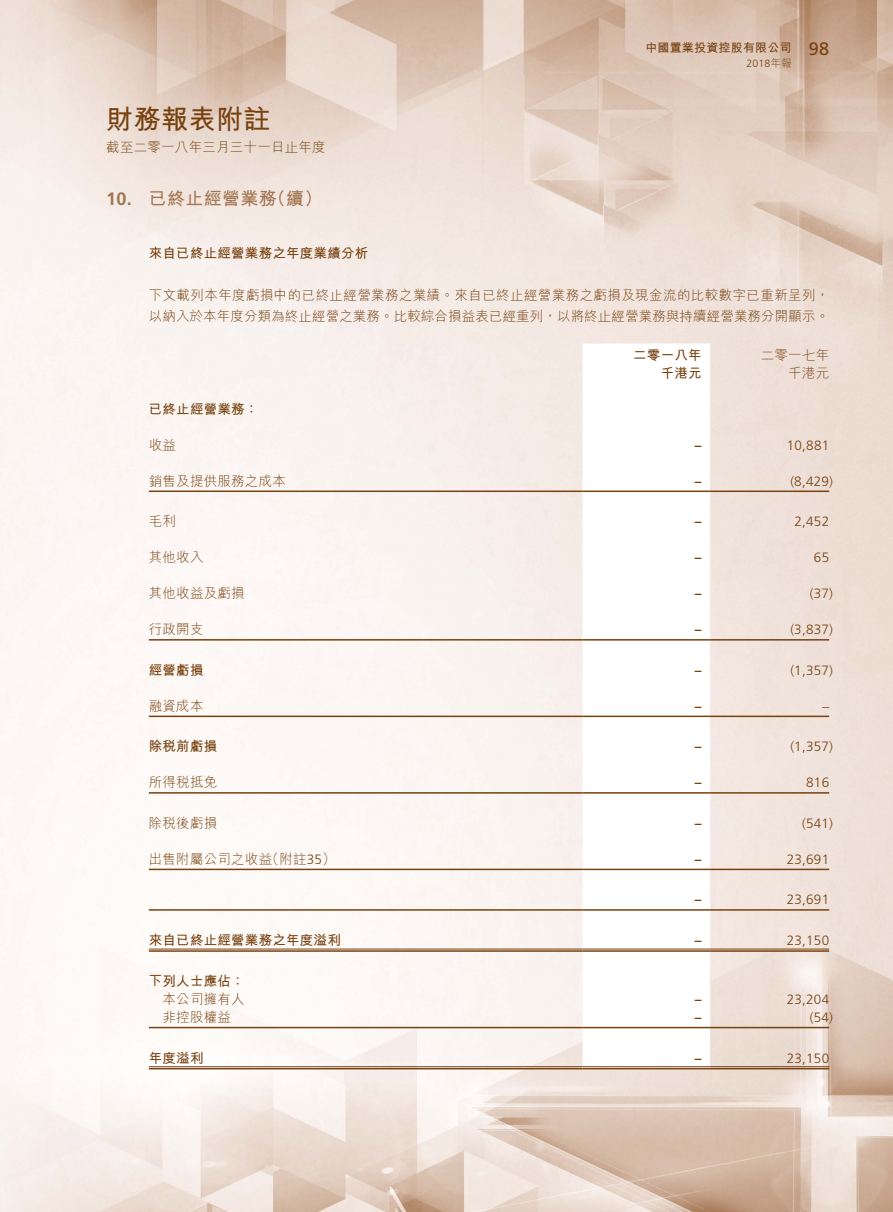
<style>
.page{position:relative;width:893px;height:1212px;background:#fff}
.page>*{position:absolute;margin:0;border:0;box-sizing:border-box;transform-origin:0 0}
.t1{font:700 27px "M Hei HK";letter-spacing:.015em;color:#774110}
.t2{font:700 18px "M Hei HK";letter-spacing:.015em;color:#a27653}
.t3{font:700 18px "Frutiger LT Std";color:#a27653}
.t4{font:18px "Frutiger LT Std";color:#774110}
.t5{font:300 13.5px/21px "M Hei HK";letter-spacing:.015em;color:#774110}
.t6{font:300 13.5px "Frutiger LT Std";letter-spacing:.015em;color:#774110}
.t7{font:700 13.5px "M Hei HK";letter-spacing:.015em;color:#774110}
.t8{font:700 13.5px "Frutiger LT Std";color:#774110}
.t9{font:700 12px "M Hei HK";letter-spacing:.015em;color:#774110}
.t10{font:300 10.5px "Frutiger LT Std";color:#774110}
.s1{font-family:"M Hei HK"}
.s2{font-family:"Frutiger LT Std"}
</style>
<div class="page">
<img style="left:0;top:0;width:893px;height:1212px">
<svg style="left:583px;top:343px;width:127px;height:725px"></svg>
<hr style="left:149px;top:490px;width:434px;height:2px;background:#774110">
<hr style="left:583px;top:490px;width:127px;height:2px;background:#774110">
<hr style="left:710px;top:490px;width:119px;height:2px;background:#774110">
<hr style="left:149px;top:639px;width:434px;height:1px;background:#774110">
<hr style="left:583px;top:639px;width:127px;height:1px;background:#774110">
<hr style="left:710px;top:639px;width:119px;height:1px;background:#774110">
<hr style="left:149px;top:715px;width:434px;height:2px;background:#774110">
<hr style="left:583px;top:715px;width:127px;height:2px;background:#774110">
<hr style="left:710px;top:715px;width:119px;height:2px;background:#774110">
<hr style="left:149px;top:792px;width:434px;height:2px;background:#774110">
<hr style="left:583px;top:792px;width:127px;height:2px;background:#774110">
<hr style="left:710px;top:792px;width:119px;height:2px;background:#774110">
<hr style="left:149px;top:869px;width:434px;height:1px;background:#774110">
<hr style="left:583px;top:869px;width:127px;height:1px;background:#774110">
<hr style="left:710px;top:869px;width:119px;height:1px;background:#774110">
<hr style="left:149px;top:909px;width:434px;height:2px;background:#774110">
<hr style="left:583px;top:909px;width:127px;height:2px;background:#774110">
<hr style="left:710px;top:909px;width:119px;height:2px;background:#774110">
<hr style="left:149px;top:949px;width:434px;height:1px;background:#774110">
<hr style="left:149px;top:950px;width:434px;height:2px;background:#774110">
<hr style="left:583px;top:949px;width:127px;height:1px;background:#774110">
<hr style="left:583px;top:950px;width:127px;height:2px;background:#774110">
<hr style="left:710px;top:949px;width:119px;height:1px;background:#774110">
<hr style="left:710px;top:950px;width:119px;height:2px;background:#774110">
<hr style="left:149px;top:1027px;width:434px;height:1px;background:#774110">
<hr style="left:583px;top:1027px;width:127px;height:1px;background:#774110">
<hr style="left:710px;top:1027px;width:119px;height:1px;background:#774110">
<hr style="left:149px;top:1066px;width:434px;height:1px;background:#774110">
<hr style="left:149px;top:1068px;width:434px;height:1px;background:#774110">
<hr style="left:583px;top:1066px;width:127px;height:1px;background:#774110">
<hr style="left:583px;top:1068px;width:127px;height:1px;background:#774110">
<hr style="left:710px;top:1066px;width:119px;height:1px;background:#774110">
<hr style="left:710px;top:1068px;width:119px;height:1px;background:#774110">
<h1 class="t1" style="left:106px;top:99px;width:166px">財務報表附註</h1>
<p class="t5" style="left:106px;top:136px;width:221px">截至二零一八年三月三十一日止年度</p>
<h2 class="t3" style="left:106px;top:188px;width:27px">10.</h2>
<h2 class="t2" style="left:149px;top:185px;width:129px">已終止經營業務</h2>
<h2 class="t2" style="left:268px;top:185px;width:56px">（續(</h2>
<p class="t9" style="left:645px;top:38px;width:148px">中國置業投資控股有限公司</p>
<p class="t10" style="left:746px;top:57px;width:47px">2018<span class="s1">年報</span></p>
<h2 class="t4" style="left:809px;top:38px;width:22px">98</h2>
<p class="t7" style="left:149px;top:243px;width:221px">來自已終止經營業務之年度業績分析</p>
<p class="t5" style="left:149px;top:284px;width:682px">下文載列本年度虧損中的已終止經營業務之業績。來自已終止經營業務之虧損及現金流的比較數字已重新呈列，以納入於本年度分類為終止經營之業務。比較綜合損益表已經重列，以將終止經營業務與持續經營業務分開顯示。</p>
<p class="t5" style="left:761px;top:344px;width:70px">二零一七年</p>
<p class="t7" style="left:633px;top:345px;width:70px">二零一八年</p>
<p class="t7" style="left:661px;top:363px;width:42px">千港元</p>
<p class="t5" style="left:788px;top:362px;width:42px">千港元</p>
<p class="t7" style="left:149px;top:399px;width:111px">已終止經營業務：</p>
<p class="t5" style="left:149px;top:434px;width:29px">收益</p>
<p class="t8" style="left:695px;top:437px;width:8px">–</p>
<p class="t6" style="left:787px;top:437px;width:44px">10,881</p>
<p class="t5" style="left:149px;top:470px;width:139px">銷售及提供服務之成本</p>
<p class="t8" style="left:695px;top:473px;width:8px">–</p>
<p class="t6" style="left:790px;top:473px;width:44px">)8,429(</p>
<p class="t5" style="left:149px;top:510px;width:29px">毛利</p>
<p class="t8" style="left:695px;top:514px;width:8px">–</p>
<p class="t6" style="left:794px;top:514px;width:36px">2,452</p>
<p class="t5" style="left:149px;top:546px;width:56px">其他收入</p>
<p class="t8" style="left:695px;top:550px;width:8px">–</p>
<p class="t6" style="left:814px;top:550px;width:17px">65</p>
<p class="t5" style="left:149px;top:582px;width:97px">其他收益及虧損</p>
<p class="t8" style="left:695px;top:586px;width:8px">–</p>
<p class="t6" style="left:810px;top:586px;width:25px">)37(</p>
<p class="t5" style="left:149px;top:618px;width:56px">行政開支</p>
<p class="t8" style="left:695px;top:622px;width:8px">–</p>
<p class="t6" style="left:790px;top:622px;width:44px">)3,837(</p>
<p class="t7" style="left:149px;top:660px;width:56px">經營虧損</p>
<p class="t8" style="left:695px;top:662px;width:8px">–</p>
<p class="t6" style="left:790px;top:662px;width:44px">)1,357(</p>
<p class="t5" style="left:149px;top:695px;width:56px">融資成本</p>
<p class="t8" style="left:695px;top:698px;width:8px">–</p>
<p class="t6" style="left:822px;top:698px;width:8px">–</p>
<p class="t7" style="left:149px;top:737px;width:70px">除稅前虧損</p>
<p class="t8" style="left:695px;top:739px;width:8px">–</p>
<p class="t6" style="left:790px;top:739px;width:44px">)1,357(</p>
<p class="t5" style="left:149px;top:771px;width:70px">所得稅抵免</p>
<p class="t8" style="left:695px;top:775px;width:8px">–</p>
<p class="t6" style="left:806px;top:775px;width:24px">816</p>
<p class="t5" style="left:149px;top:812px;width:70px">除稅後虧損</p>
<p class="t8" style="left:695px;top:815px;width:8px">–</p>
<p class="t6" style="left:802px;top:815px;width:32px">)541(</p>
<p class="t5" style="left:266px;top:848px;width:72px">（附註<span class="s2">35</span>(</p>
<p class="t5" style="left:149px;top:848px;width:125px">出售附屬公司之收益</p>
<p class="t8" style="left:695px;top:851px;width:8px">–</p>
<p class="t6" style="left:787px;top:852px;width:44px">23,691</p>
<p class="t8" style="left:695px;top:892px;width:8px">–</p>
<p class="t6" style="left:787px;top:892px;width:44px">23,691</p>
<p class="t7" style="left:149px;top:930px;width:193px">來自已終止經營業務之年度溢利</p>
<p class="t7" style="left:149px;top:971px;width:97px">下列人士應佔：</p>
<p class="t8" style="left:695px;top:932px;width:8px">–</p>
<p class="t6" style="left:787px;top:933px;width:44px">23,150</p>
<p class="t5" style="left:163px;top:988px;width:84px">本公司擁有人</p>
<p class="t8" style="left:695px;top:991px;width:8px">–</p>
<p class="t6" style="left:787px;top:992px;width:44px">23,204</p>
<p class="t5" style="left:163px;top:1006px;width:70px">非控股權益</p>
<p class="t8" style="left:695px;top:1009px;width:8px">–</p>
<p class="t6" style="left:810px;top:1010px;width:25px">)54(</p>
<p class="t7" style="left:149px;top:1048px;width:56px">年度溢利</p>
<p class="t8" style="left:695px;top:1050px;width:8px">–</p>
<p class="t6" style="left:787px;top:1050px;width:44px">23,150</p>
</div>
